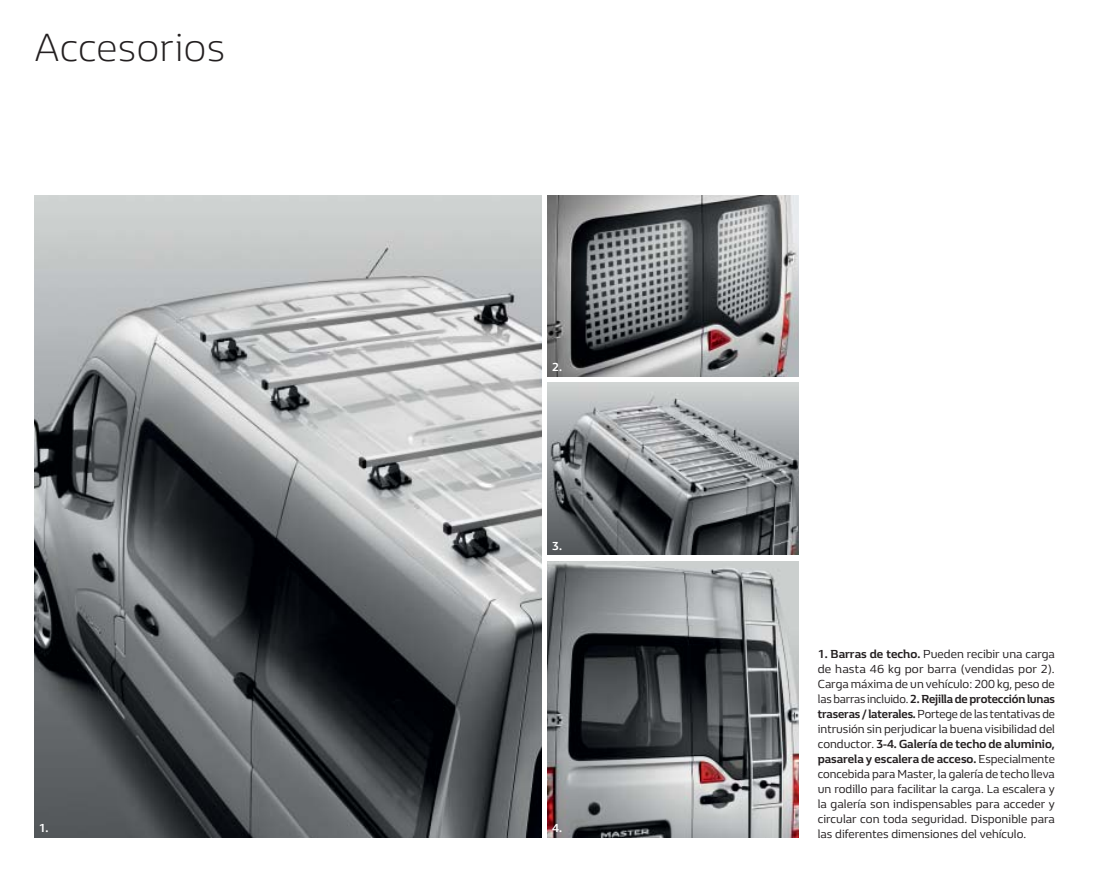
<style>
.page{position:relative;width:1106px;height:872px;background:#fff}
.page>*{position:absolute;margin:0;border:0;box-sizing:border-box;transform-origin:0 0}
.t1{font:300 40.5px "Renault Life";letter-spacing:.005em;color:#231f20}
.t2{font:12px/15px "Renault Life";color:#231f20;text-align:justify}
.t3{font:700 12px "Renault Life";color:#fff}
.s1{font-weight:700}
</style>
<div class="page">
<img style="left:547px;top:196px;width:251px;height:180px">
<img style="left:547px;top:561px;width:251px;height:277px">
<img style="left:34px;top:196px;width:507px;height:642px">
<img style="left:547px;top:383px;width:251px;height:172px">
<h1 class="t1" style="left:34px;top:32px;width:193px">Accesorios</h1>
<p class="t3" style="left:39px;top:823px;width:11px">1.</p>
<p class="t3" style="left:552px;top:362px;width:12px">2.</p>
<p class="t3" style="left:552px;top:541px;width:11px">3.</p>
<p class="t3" style="left:552px;top:823px;width:12px">4.</p>
<p class="t2" style="left:817px;top:647px;width:239px"><span class="s1">1. Barras de techo.</span> Pueden recibir una carga de hasta 46 kg por barra (vendidas por 2).<br>Carga máxima de un vehículo: 200 kg, peso de las barras incluido. <span class="s1">2. Rejilla de protección lunas traseras / laterales.</span> Portege de las tentativas de intrusión sin perjudicar la buena visibilidad del conductor. <span class="s1">3-4. Galería de techo de aluminio, pasarela y escalera de acceso.</span> Especialmente concebida para Master, la galería de techo lleva un rodillo para facilitar la carga. La escalera y la galería son indispensables para acceder y circular con toda seguridad. Disponible para las diferentes dimensiones del vehículo.</p>
</div>
